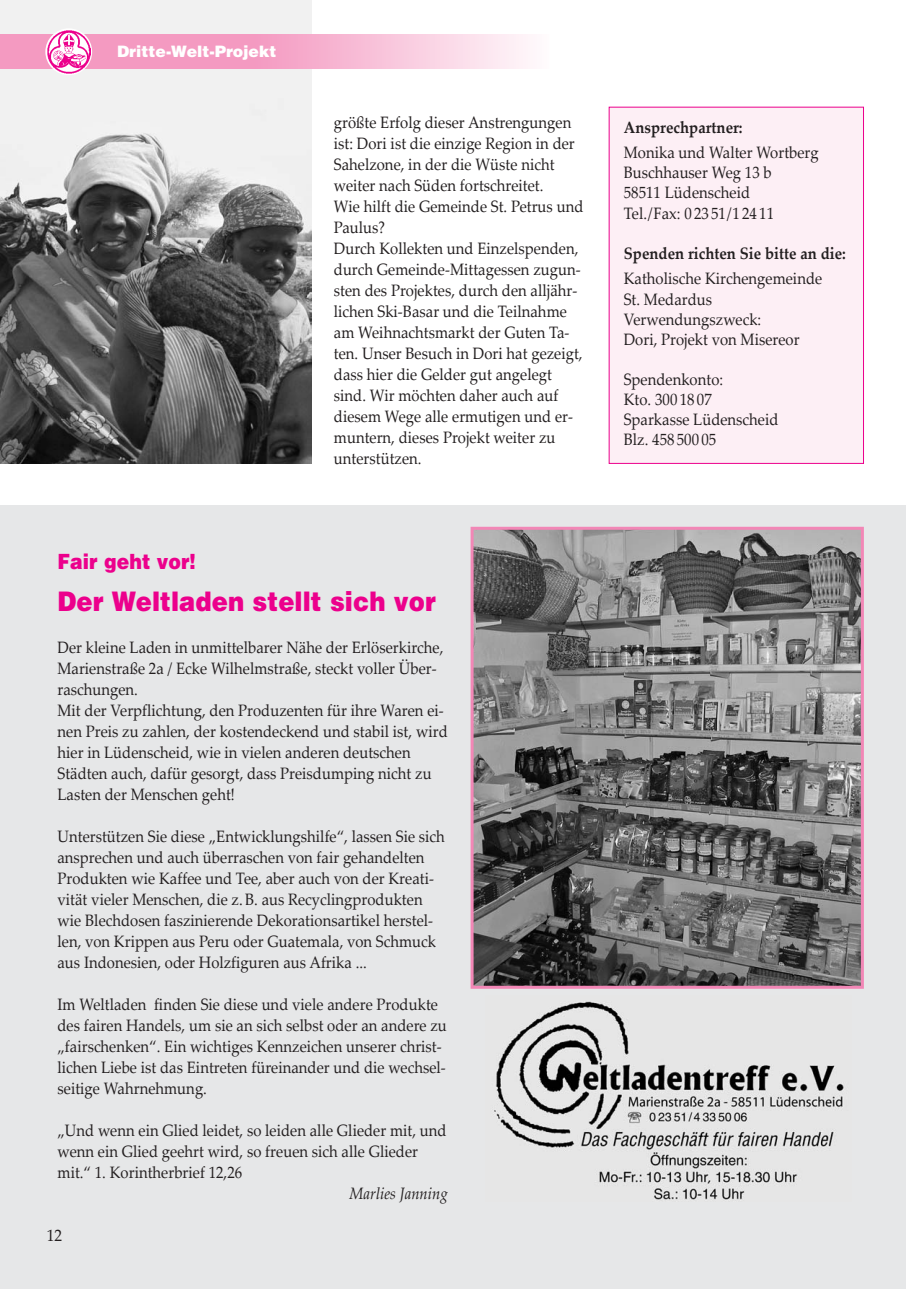
<style>
.page{position:relative;width:906px;height:1290px;background:#fff}
.page>*{position:absolute;margin:0;border:0;box-sizing:border-box;transform-origin:0 0}
.t1{font:900 27px "Helvetica";letter-spacing:.005em;color:#ec008c;scale:.9 1}
.t2{font:900 21px "Helvetica";letter-spacing:.005em;color:#ec008c;scale:.9 1}
.t3{font:16.5px/21px "Palatino Linotype";color:#231f20;scale:.9 1}
.t4{font:700 16.5px "Palatino Linotype";color:#231f20;scale:.9 1}
.t5{font:italic 16.5px "Palatino Linotype";color:#231f20;scale:.9 1}
.t6{font:16.5px "Palatino Linotype";color:#231f20;scale:.93 1}
.t7{font:900 15.75px "Helvetica";color:#fff}
</style>
<div class="page">
<div style="left:1px;top:506px;width:905px;height:783px;background:#e6e7e8"></div>
<img style="left:1px;top:1px;width:310px;height:463px">
<div style="left:1px;top:35px;width:255px;height:34px;background:#f49ac1"></div>
<div style="left:256px;top:35px;width:293px;height:34px;background:linear-gradient(to right,#f49ac1,#fffbfd)"></div>
<svg style="left:45px;top:28px;width:47px;height:47px"></svg>
<img style="left:48px;top:31px;width:42px;height:42px">
<div style="left:609px;top:107px;width:255px;height:356px;background:#fdeff5"></div>
<div style="left:609px;top:107px;width:255px;height:357px;border:1px solid #ec008c"></div>
<img style="left:494px;top:1001px;width:350px;height:199px">
<img style="left:475px;top:531px;width:385px;height:454px">
<div style="left:471px;top:527px;width:393px;height:462px;border:3px solid #f287b6"></div>
<p class="t7" style="left:117px;top:46px;width:161px">Dritte-Welt-Projekt</p>
<p class="t3" style="left:334px;top:114px;width:279px">größte Erfolg dieser Anstrengungen ist: Dori ist die einzige Region in der<br>Sahelzone, in der die Wüste nicht weiter nach Süden fortschreitet.<br>Wie hilft die Gemeinde St. Petrus und<br>Paulus?<br>Durch Kollekten und Einzelspenden, durch Gemeinde-Mittagessen zugun&shy;sten des Projektes, durch den alljähr&shy;lichen Ski-Basar und die Teilnahme am Weihnachtsmarkt der Guten Ta&shy;ten. Unser Besuch in Dori hat gezeigt, dass hier die Gelder gut angelegt sind. Wir möchten daher auch auf diesem Wege alle ermutigen und er&shy;muntern, dieses Projekt weiter zu unterstützen.</p>
<p class="t4" style="left:624px;top:120px;width:134px">Ansprechpartner:</p>
<p class="t3" style="left:624px;top:144px;width:218px;line-height:20.1px">Monika und Walter Wortberg<br>Buschhauser Weg 13 b<br>58511 Lüdenscheid<br>Tel./Fax: 0 23 51/1 24 11</p>
<p class="t4" style="left:624px;top:247px;width:248px">Spenden richten Sie bitte an die:</p>
<p class="t3" style="left:624px;top:271px;width:222px;line-height:20.1px">Katholische Kirchengemeinde<br>St. Medardus<br>Verwendungszweck:<br>Dori, Projekt von Misereor</p>
<p class="t3" style="left:624px;top:371px;width:173px;line-height:20.1px">Spendenkonto:<br>Kto. 300 18 07<br>Sparkasse Lüdenscheid<br>Blz. 458 500 05</p>
<p class="t2" style="left:58px;top:554px;width:155px">Fair geht vor!</p>
<h1 class="t1" style="left:58px;top:591px;width:422px">Der Weltladen stellt sich vor</h1>
<p class="t3" style="left:58px;top:639px;width:435px">Der kleine Laden in unmittelbarer Nähe der Erlöserkirche, Marienstraße 2a / Ecke Wilhelmstraße, steckt voller Über&shy;raschungen.<br>Mit der Verpflichtung, den Produzenten für ihre Waren ei&shy;nen Preis zu zahlen, der kostendeckend und stabil ist, wird hier in Lüdenscheid, wie in vielen anderen deutschen Städten auch, dafür gesorgt, dass Preisdumping nicht zu Lasten der Menschen geht!</p>
<p class="t3" style="left:58px;top:828px;width:432px">Unterstützen Sie diese „Entwicklungshilfe“, lassen Sie sich ansprechen und auch überraschen von fair gehandelten Produkten wie Kaffee und Tee, aber auch von der Kreati&shy;vität vieler Menschen, die z. B. aus Recyclingprodukten wie Blechdosen faszinierende Dekorationsartikel herstel&shy;len, von Krippen aus Peru oder Guatemala, von Schmuck aus Indonesien, oder Holzfiguren aus Afrika ...</p>
<p class="t3" style="left:58px;top:996px;width:434px">Im Weltladen finden Sie diese und viele andere Produkte des fairen Handels, um sie an sich selbst oder an andere zu „fairschenken“. Ein wichtiges Kennzeichen unserer christ&shy;lichen Liebe ist das Eintreten füreinander und die wechsel&shy;seitige Wahrnehmung.</p>
<p class="t3" style="left:58px;top:1122px;width:434px">„Und wenn ein Glied leidet, so leiden alle Glieder mit, und wenn ein Glied geehrt wird, so freuen sich alle Glieder mit.“ 1. Korintherbrief 12,26</p>
<p class="t5" style="left:350px;top:1187px;width:111px">Marlies Janning</p>
<p class="t6" style="left:47px;top:1229px;width:18px">12</p>
</div>
